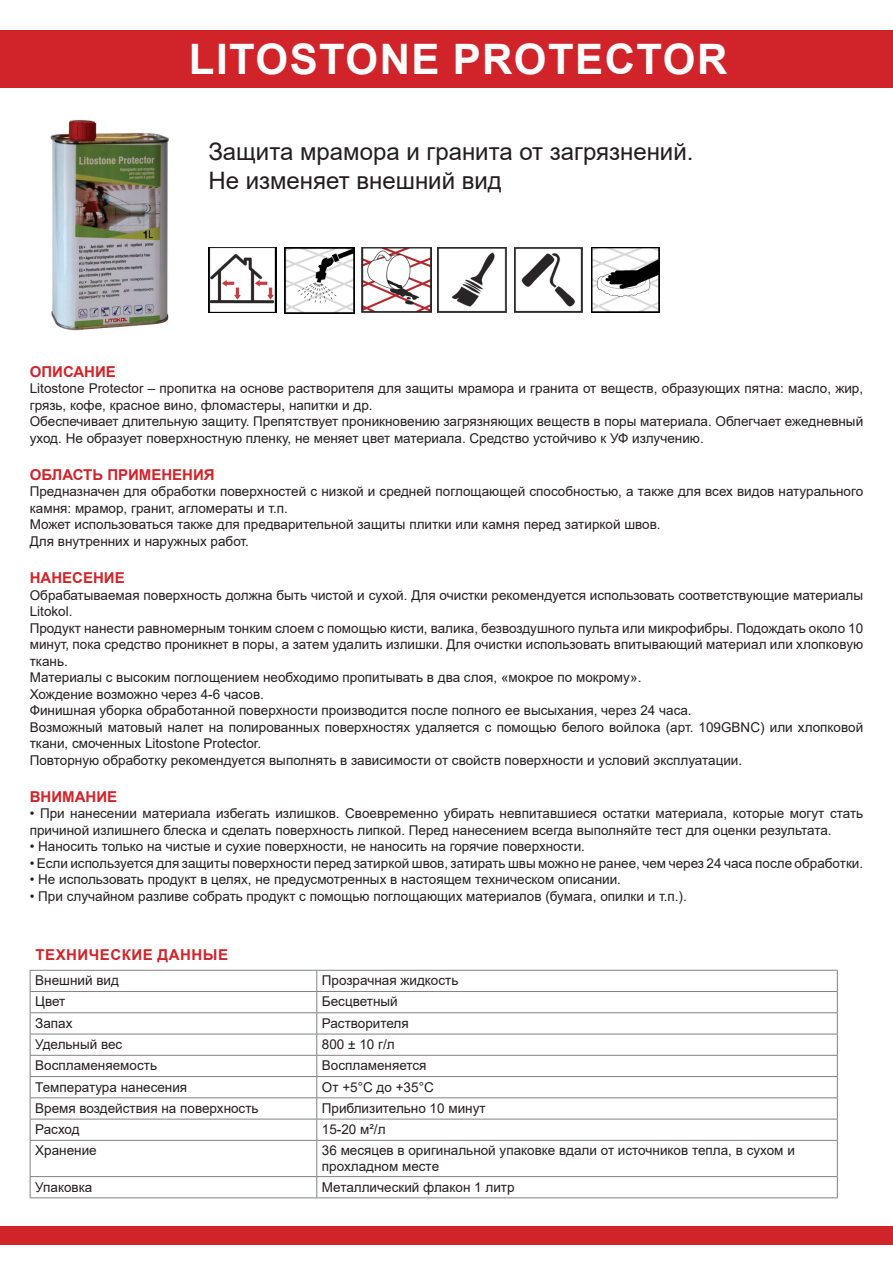
<style>
.page{position:relative;width:893px;height:1263px;background:#fff}
.page>*{position:absolute;margin:0;border:0;box-sizing:border-box;transform-origin:0 0}
.название{font:700 42px "Arial";letter-spacing:.035em;color:#fff}
.t1{font:24px "Arial";color:#231f20}
.t2{font:700 15px "Arial";color:#d1232a}
.t3{font:700 15px "Arial";letter-spacing:.035em;color:#d1232a}
.t4{font:13.5px/16.5px "Arial";color:#231f20}
</style>
<div class="page">
<div style="left:0;top:30px;width:893px;height:57px;background:#d1232a"></div>
<img style="left:208px;top:247px;width:68px;height:66px">
<img style="left:285px;top:247px;width:69px;height:67px">
<img style="left:361px;top:247px;width:71px;height:66px">
<img style="left:438px;top:247px;width:68px;height:66px">
<img style="left:514px;top:247px;width:69px;height:66px">
<img style="left:591px;top:247px;width:68px;height:66px">
<hr style="left:30px;top:970px;width:287px;height:1px;background:#808285">
<hr style="left:317px;top:970px;width:521px;height:1px;background:#808285">
<hr style="left:30px;top:991px;width:287px;height:1px;background:#808285">
<hr style="left:317px;top:991px;width:521px;height:1px;background:#808285">
<hr style="left:30px;top:1012px;width:287px;height:1px;background:#808285">
<hr style="left:317px;top:1012px;width:521px;height:1px;background:#808285">
<hr style="left:30px;top:1034px;width:287px;height:1px;background:#808285">
<hr style="left:317px;top:1034px;width:521px;height:1px;background:#808285">
<hr style="left:30px;top:1055px;width:287px;height:1px;background:#808285">
<hr style="left:317px;top:1055px;width:521px;height:1px;background:#808285">
<hr style="left:30px;top:1076px;width:287px;height:1px;background:#808285">
<hr style="left:317px;top:1076px;width:521px;height:1px;background:#808285">
<hr style="left:30px;top:1097px;width:287px;height:1px;background:#808285">
<hr style="left:317px;top:1097px;width:521px;height:1px;background:#808285">
<hr style="left:30px;top:1119px;width:287px;height:1px;background:#808285">
<svg style="left:30px;top:971px;width:1px;height:169px"></svg>
<hr style="left:317px;top:1119px;width:521px;height:1px;background:#808285">
<svg style="left:316px;top:971px;width:1px;height:169px"></svg>
<svg style="left:837px;top:971px;width:1px;height:169px"></svg>
<hr style="left:30px;top:1140px;width:287px;height:1px;background:#808285">
<hr style="left:30px;top:1141px;width:1px;height:35px;background:#808285">
<hr style="left:317px;top:1140px;width:521px;height:1px;background:#808285">
<hr style="left:316px;top:1141px;width:1px;height:35px;background:#808285">
<hr style="left:837px;top:1141px;width:1px;height:35px;background:#808285">
<hr style="left:30px;top:1176px;width:287px;height:1px;background:#808285">
<svg style="left:30px;top:1177px;width:1px;height:20px"></svg>
<hr style="left:317px;top:1176px;width:521px;height:1px;background:#808285">
<svg style="left:316px;top:1177px;width:1px;height:20px"></svg>
<svg style="left:837px;top:1177px;width:1px;height:20px"></svg>
<hr style="left:30px;top:1197px;width:287px;height:1px;background:#808285">
<hr style="left:317px;top:1197px;width:521px;height:1px;background:#808285">
<div style="left:0;top:1226px;width:893px;height:18px;background:#d1232a"></div>
<img style="left:50px;top:120px;width:119px;height:211px">
<p class="название" style="left:189px;top:29px;width:540px">LITOSTONE PROTECTOR</p>
<p class="t1" style="left:208px;top:135px;width:487px">Защита мрамора и гранита от загрязнений.</p>
<p class="t1" style="left:208px;top:164px;width:295px">Не изменяет внешний вид</p>
<p class="t2" style="left:30px;top:361px;width:88px">ОПИСАНИЕ</p>
<p class="t4" style="left:30px;top:380px;width:835px">Litostone Protector – пропитка на основе растворителя для защиты мрамора и гранита от веществ, образующих пятна: масло, жир, грязь, кофе, красное вино, фломастеры, напитки и др.</p>
<p class="t4" style="left:30px;top:413px;width:835px">Обеспечивает длительную защиту. Препятствует проникновению загрязняющих веществ в поры материала. Облегчает ежедневный уход. Не образует поверхностную пленку, не меняет цвет материала. Средство устойчиво к УФ излучению.</p>
<p class="t2" style="left:30px;top:464px;width:186px">ОБЛАСТЬ ПРИМЕНЕНИЯ</p>
<p class="t4" style="left:30px;top:483px;width:835px">Предназначен для обработки поверхностей с низкой и средней поглощающей способностью, а также для всех видов натурального камня: мрамор, гранит, агломераты и т.п.</p>
<p class="t4" style="left:30px;top:516px;width:632px">Может использоваться также для предварительной защиты плитки или камня перед затиркой швов.</p>
<p class="t4" style="left:30px;top:533px;width:221px">Для внутренних и наружных работ.</p>
<p class="t2" style="left:30px;top:567px;width:96px">НАНЕСЕНИЕ</p>
<p class="t4" style="left:30px;top:587px;width:835px">Обрабатываемая поверхность должна быть чистой и сухой. Для очистки рекомендуется использовать соответствующие материалы<br>Litokol.</p>
<p class="t4" style="left:30px;top:620px;width:835px;text-align:justify">Продукт нанести равномерным тонким слоем с помощью кисти, валика, безвоздушного пульта или микрофибры. Подождать около 10 минут, пока средство проникнет в поры, а затем удалить излишки. Для очистки использовать впитывающий материал или хлопковую ткань.</p>
<p class="t4" style="left:30px;top:669px;width:613px">Материалы с высоким поглощением необходимо пропитывать в два слоя, «мокрое по мокрому».</p>
<p class="t4" style="left:30px;top:686px;width:236px">Хождение возможно через 4-6 часов.</p>
<p class="t4" style="left:30px;top:702px;width:663px">Финишная уборка обработанной поверхности производится после полного ее высыхания, через 24 часа.</p>
<p class="t4" style="left:30px;top:719px;width:835px">Возможный матовый налет на полированных поверхностях удаляется с помощью белого войлока (арт. 109GBNC) или хлопковой ткани, смоченных Litostone Protector.</p>
<p class="t4" style="left:30px;top:752px;width:714px">Повторную обработку рекомендуется выполнять в зависимости от свойств поверхности и условий эксплуатации.</p>
<p class="t2" style="left:30px;top:786px;width:89px">ВНИМАНИЕ</p>
<p class="t4" style="left:30px;top:805px;width:835px">• При нанесении материала избегать излишков. Своевременно убирать невпитавшиеся остатки материала, которые могут стать причиной излишнего блеска и сделать поверхность липкой. Перед нанесением всегда выполняйте тест для оценки результата.</p>
<p class="t4" style="left:30px;top:838px;width:557px">• Наносить только на чистые и сухие поверхности, не наносить на горячие поверхности.</p>
<p class="t4" style="left:30px;top:855px;width:835px">• Если используется для защиты поверхности перед затиркой швов, затирать швы можно не ранее, чем через 24 часа после обработки.</p>
<p class="t4" style="left:30px;top:871px;width:593px">• Не использовать продукт в целях, не предусмотренных в настоящем техническом описании.</p>
<p class="t4" style="left:30px;top:888px;width:658px">• При случайном разливе собрать продукт с помощью поглощающих материалов (бумага, опилки и т.п.).</p>
<p class="t3" style="left:36px;top:944px;width:194px">ТЕХНИЧЕСКИЕ ДАННЫЕ</p>
<p class="t4" style="left:35px;top:972px;width:85px">Внешний вид</p>
<p class="t4" style="left:322px;top:972px;width:138px">Прозрачная жидкость</p>
<p class="t4" style="left:35px;top:993px;width:32px">Цвет</p>
<p class="t4" style="left:322px;top:993px;width:77px">Бесцветный</p>
<p class="t4" style="left:35px;top:1015px;width:39px">Запах</p>
<p class="t4" style="left:322px;top:1015px;width:88px">Растворителя</p>
<p class="t4" style="left:35px;top:1036px;width:89px">Удельный вес</p>
<p class="t4" style="left:322px;top:1036px;width:74px">800 ± 10 г/л</p>
<p class="t4" style="left:35px;top:1057px;width:123px">Воспламеняемость</p>
<p class="t4" style="left:322px;top:1057px;width:106px">Воспламеняется</p>
<p class="t4" style="left:35px;top:1078px;width:154px">Температура нанесения</p>
<p class="t4" style="left:322px;top:1078px;width:113px">От +5°C до +35°C</p>
<p class="t4" style="left:35px;top:1100px;width:225px">Время воздействия на поверхность</p>
<p class="t4" style="left:322px;top:1100px;width:165px">Приблизительно 10 минут</p>
<p class="t4" style="left:35px;top:1121px;width:46px">Расход</p>
<p class="t4" style="left:322px;top:1121px;width:65px">15-20 м²/л</p>
<p class="t4" style="left:35px;top:1142px;width:63px">Хранение</p>
<p class="t4" style="left:322px;top:1142px;width:474px">36 месяцев в оригинальной упаковке вдали от источников тепла, в сухом и прохладном месте</p>
<p class="t4" style="left:35px;top:1178px;width:59px">Упаковка</p>
<p class="t4" style="left:322px;top:1178px;width:194px">Металлический флакон 1 литр</p>
</div>
